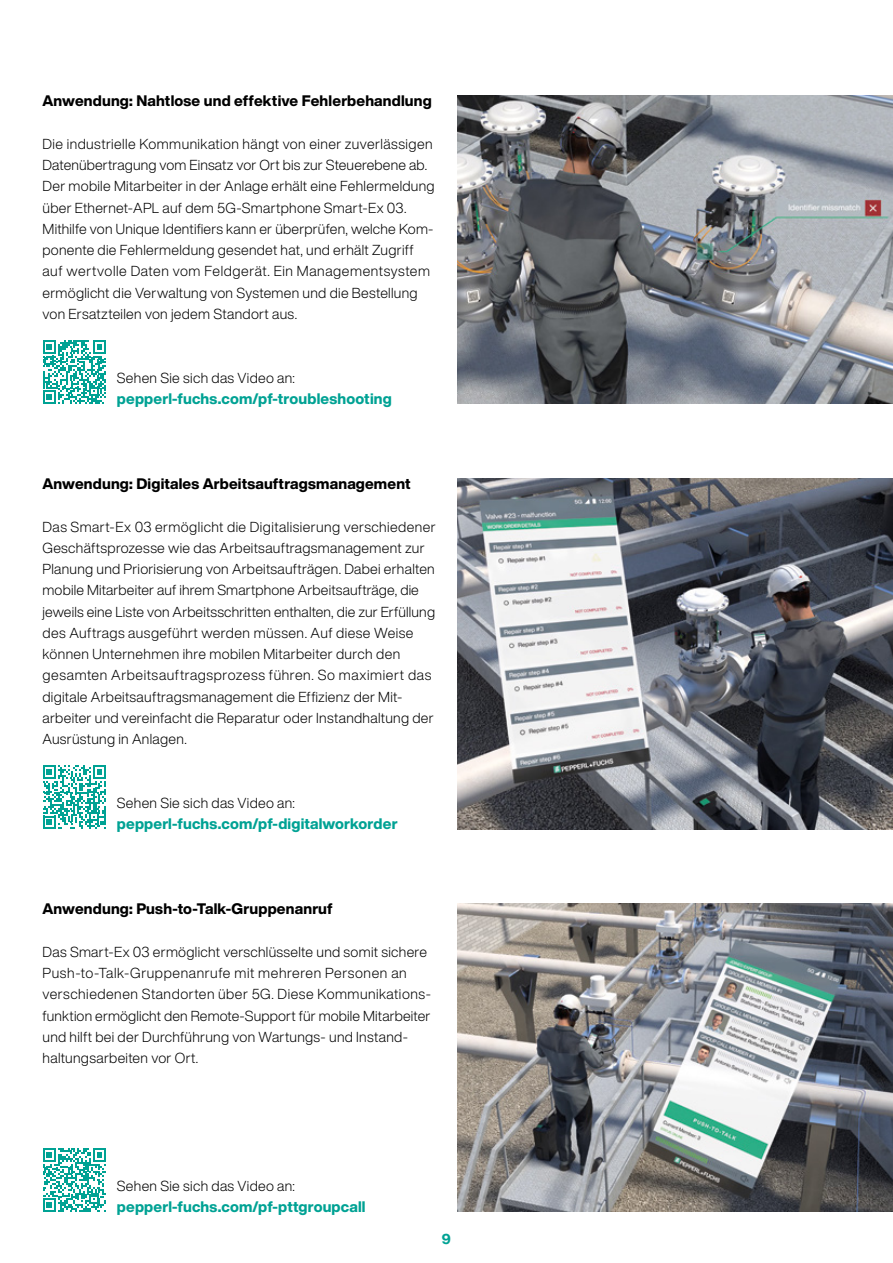
<style>
.page{position:relative;width:893px;height:1263px;background:#fff}
.page>*{position:absolute;margin:0;border:0;box-sizing:border-box;transform-origin:0 0}
.t1{font:800 15px "Helvetica Now Display";letter-spacing:.01em;color:#000}
.t2{font:800 15px "Helvetica Now Display";letter-spacing:.01em;color:#00a294}
.t3{font:300 14.25px/21.3px "Helvetica Now Display";letter-spacing:.02em;color:#000}
.t4{font:800 14.25px "Helvetica Now Display";color:#00a294}
</style>
<div class="page">
<img style="left:457px;top:96px;width:436px;height:308px">
<svg style="left:43px;top:340px;width:63px;height:64px"></svg>
<svg style="left:43px;top:765px;width:63px;height:64px"></svg>
<img style="left:457px;top:478px;width:436px;height:351px">
<img style="left:457px;top:904px;width:436px;height:308px">
<svg style="left:43px;top:1148px;width:63px;height:64px"></svg>
<p class="t1" style="left:43px;top:91px;width:391px">Anwendung: Nahtlose und effektive Fehlerbehandlung</p>
<p class="t3" style="left:43px;top:133px;width:394px">Die industrielle Kommunikation hängt von einer zuverlässigen Datenübertragung vom Einsatz vor Ort bis zur Steuerebene ab.<br>Der mobile Mitarbeiter in der Anlage erhält eine Fehlermeldung über Ethernet-APL auf dem 5G-Smartphone Smart-Ex 03.<br>Mithilfe von Unique Identifiers kann er überprüfen, welche Kom&shy;ponente die Fehlermeldung gesendet hat, und erhält Zugriff auf wertvolle Daten vom Feldgerät. Ein Managementsystem ermöglicht die Verwaltung von Systemen und die Bestellung von Ersatzteilen von jedem Standort aus.</p>
<p class="t3" style="left:117px;top:367px;width:180px">Sehen Sie sich das Video an:</p>
<p class="t2" style="left:117px;top:388px;width:276px">pepperl-fuchs.com/pf-troubleshooting</p>
<p class="t1" style="left:43px;top:473px;width:370px">Anwendung: Digitales Arbeitsauftragsmanagement</p>
<p class="t3" style="left:43px;top:516px;width:395px">Das Smart-Ex 03 ermöglicht die Digitalisierung verschiedener Geschäftsprozesse wie das Arbeitsauftragsmanagement zur Planung und Priorisierung von Arbeitsaufträgen. Dabei erhalten mobile Mitarbeiter auf ihrem Smartphone Arbeitsaufträge, die jeweils eine Liste von Arbeitsschritten enthalten, die zur Erfüllung des Auftrags ausgeführt werden müssen. Auf diese Weise können Unternehmen ihre mobilen Mitarbeiter durch den gesamten Arbeitsauftragsprozess führen. So maximiert das digitale Arbeitsauftragsmanagement die Effizienz der Mit&shy;arbeiter und vereinfacht die Reparatur oder Instandhaltung der Ausrüstung in Anlagen.</p>
<p class="t3" style="left:117px;top:792px;width:180px">Sehen Sie sich das Video an:</p>
<p class="t2" style="left:117px;top:813px;width:282px">pepperl-fuchs.com/pf-digitalworkorder</p>
<p class="t1" style="left:43px;top:898px;width:292px">Anwendung: Push-to-Talk-Gruppenanruf</p>
<p class="t3" style="left:43px;top:941px;width:390px">Das Smart-Ex 03 ermöglicht verschlüsselte und somit sichere Push-to-Talk-Gruppenanrufe mit mehreren Personen an verschiedenen Standorten über 5G. Diese Kommunikations&shy;funktion ermöglicht den Remote-Support für mobile Mitarbeiter und hilft bei der Durchführung von Wartungs- und Instand&shy;haltungsarbeiten vor Ort.</p>
<p class="t3" style="left:117px;top:1175px;width:180px">Sehen Sie sich das Video an:</p>
<p class="t2" style="left:117px;top:1196px;width:250px">pepperl-fuchs.com/pf-pttgroupcall</p>
<p class="t4" style="left:442px;top:1229px;width:11px">9</p>
</div>
